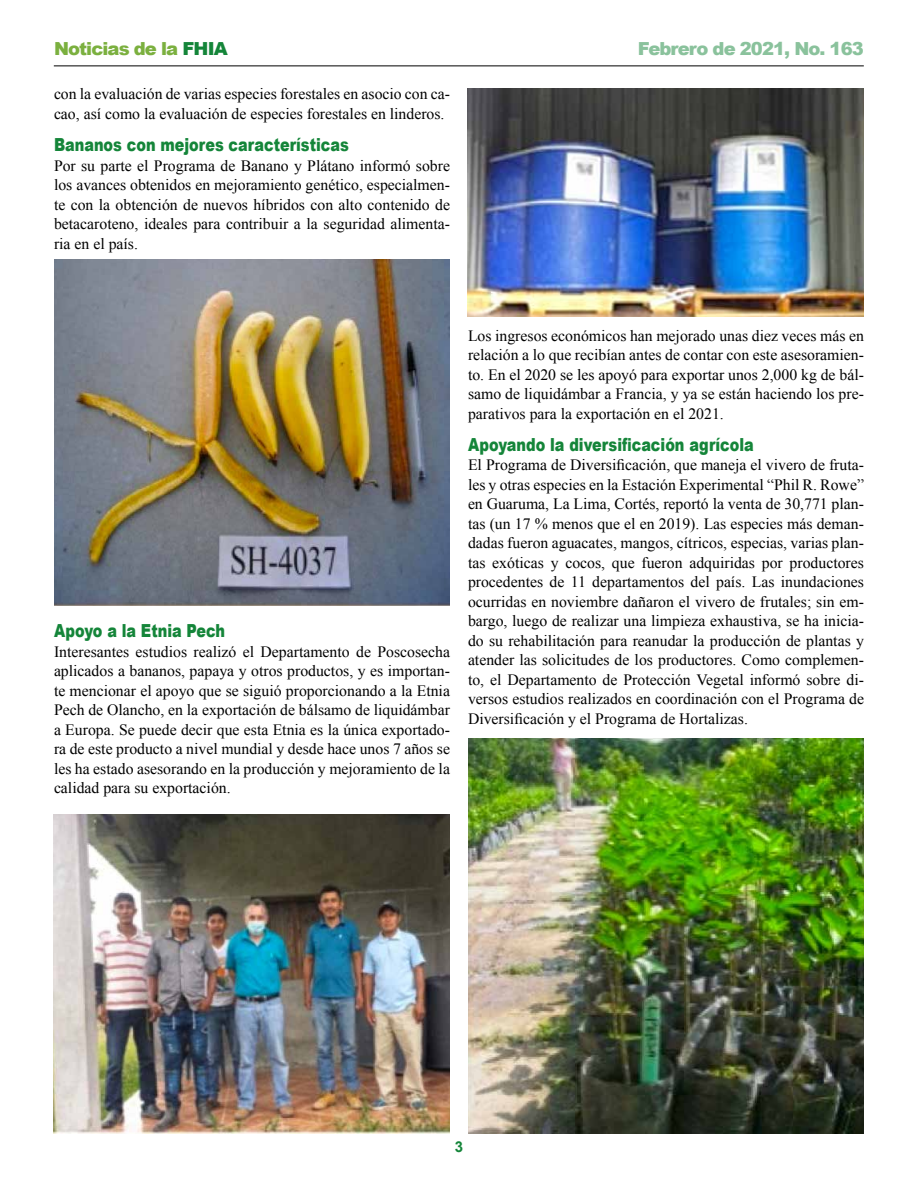
<style>
.page{position:relative;width:918px;height:1188px;background:#fff}
.page>*{position:absolute;margin:0;border:0;box-sizing:border-box;transform-origin:0 0}
.t1{font:900 18px "Arial";color:#148539;scale:.8 1}
.t2{font:900 18px "Arial";letter-spacing:-.05em;color:#8ac29c}
.t3{font:900 18px "Arial";letter-spacing:-.05em;color:#7bb03f}
.t4{font:15.75px/19.5px "Times New Roman";color:#000;text-align:justify}
.t5{font:700 15px "Arial";color:#148539}
.s1{color:#148539}
</style>
<div class="page">
<hr style="left:54px;top:66px;width:810px;height:1px;background:#000">
<img style="left:54px;top:260px;width:396px;height:345px">
<img style="left:54px;top:814px;width:396px;height:320px">
<img style="left:468px;top:89px;width:396px;height:227px">
<img style="left:468px;top:739px;width:396px;height:395px">
<p class="t3" style="left:54px;top:35px;width:175px">Noticias de la <span class="s1">FHIA</span></p>
<p class="t2" style="left:638px;top:35px;width:227px">Febrero de 2021, No. 163</p>
<p class="t4" style="left:54px;top:84px;width:398px">con la evaluación de varias especies forestales en asocio con ca&shy;cao, así como la evaluación de especies forestales en linderos.</p>
<p class="t1" style="left:54px;top:132px;width:370px">Bananos con mejores características</p>
<p class="t4" style="left:54px;top:155px;width:398px">Por su parte el Programa de Banano y Plátano informó sobre los avances obtenidos en mejoramiento genético, especialmen&shy;te con la obtención de nuevos híbridos con alto contenido de betacaroteno, ideales para contribuir a la seguridad alimenta&shy;ria en el país.</p>
<p class="t1" style="left:54px;top:618px;width:215px">Apoyo a la Etnia Pech</p>
<p class="t4" style="left:54px;top:641px;width:398px">Interesantes estudios realizó el Departamento de Poscosecha aplicados a bananos, papaya y otros productos, y es importan&shy;te mencionar el apoyo que se siguió proporcionando a la Etnia Pech de Olancho, en la exportación de bálsamo de liquidámbar a Europa. Se puede decir que esta Etnia es la única exportado&shy;ra de este producto a nivel mundial y desde hace unos 7 años se les ha estado asesorando en la producción y mejoramiento de la calidad para su exportación.</p>
<p class="t4" style="left:468px;top:325px;width:398px">Los ingresos económicos han mejorado unas diez veces más en relación a lo que recibían antes de contar con este asesoramien&shy;to. En el 2020 se les apoyó para exportar unos 2,000 kg de bál&shy;samo de liquidámbar a Francia, y ya se están haciendo los pre&shy;parativos para la exportación en el 2021.</p>
<p class="t1" style="left:468px;top:431px;width:359px">Apoyando la diversificación agrícola</p>
<p class="t4" style="left:468px;top:455px;width:398px">El Programa de Diversificación, que maneja el vivero de fruta&shy;les y otras especies en la Estación Experimental “Phil R. Rowe” en Guaruma, La Lima, Cortés, reportó la venta de 30,771 plan&shy;tas (un 17 % menos que el en 2019). Las especies más deman&shy;dadas fueron aguacates, mangos, cítricos, especias, varias plan&shy;tas exóticas y cocos, que fueron adquiridas por productores procedentes de 11 departamentos del país. Las inundaciones ocurridas en noviembre dañaron el vivero de frutales; sin em&shy;bargo, luego de realizar una limpieza exhaustiva, se ha inicia&shy;do su rehabilitación para reanudar la producción de plantas y atender las solicitudes de los productores. Como complemen&shy;to, el Departamento de Protección Vegetal informó sobre di&shy;versos estudios realizados en coordinación con el Programa de Diversificación y el Programa de Hortalizas.</p>
<p class="t5" style="left:455px;top:1137px;width:10px">3</p>
</div>
